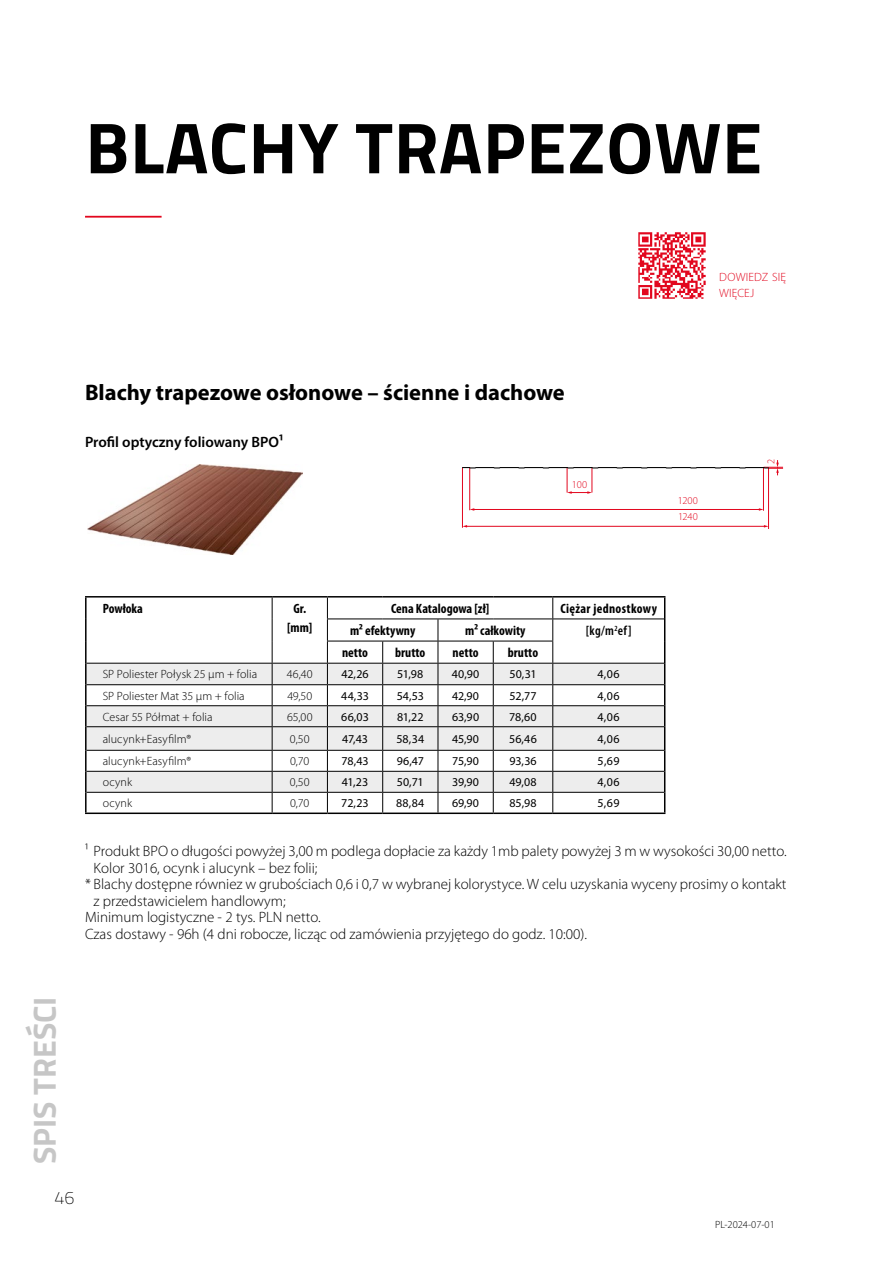
<style>
.page{position:relative;width:893px;height:1263px;background:#fff}
.page>*{position:absolute;margin:0;border:0;box-sizing:border-box;transform-origin:0 0}
.t1{font:700 72.3px "Titillium";letter-spacing:.01em;color:#000}
.t2{font:700 31.95px "Titillium";color:#c6c6c6}
.t3{font:700 22.5px "Myriad Pro";color:#000}
.t4{font:100 18px "Titillium";color:#000}
.t5{font:300 15px "Myriad Pro";color:#000}
.t6{font:600 15px "Myriad Pro";color:#000}
.t7{font:700 condensed 13.5px/18.9px "Myriad Pro";color:#000;text-align:center}
.t8{font:700 condensed 13.5px "Myriad Pro";letter-spacing:.025em;color:#000}
.t9{font:600 condensed 13.5px "Myriad Pro";color:#000}
.t10{font:12px "Myriad Pro";color:#000}
.t11{font:300 12px "Myriad Pro";letter-spacing:.005em;color:#000}
.t12{font:300 12px/16.8px "Myriad Pro";letter-spacing:.01em;color:#e2071e}
.t13{font:300 10.5px "Myriad Pro";color:#000}
.t14{font:300 10.5px/16.2px "Myriad Pro";color:#e2071e}
</style>
<div class="page">
<hr style="left:85px;top:216px;width:77px;height:2px;background:#e2071e">
<img style="left:87px;top:465px;width:215px;height:89px">
<hr style="left:553px;top:596px;width:112px;height:1px;background:#000">
<hr style="left:85px;top:596px;width:187px;height:1px;background:#000">
<hr style="left:272px;top:596px;width:55px;height:1px;background:#000">
<hr style="left:327px;top:596px;width:56px;height:1px;background:#000">
<hr style="left:383px;top:596px;width:55px;height:1px;background:#000">
<hr style="left:438px;top:596px;width:55px;height:1px;background:#000">
<hr style="left:493px;top:596px;width:60px;height:1px;background:#000">
<hr style="left:85px;top:812px;width:187px;height:2px;background:#000">
<hr style="left:272px;top:812px;width:55px;height:2px;background:#000">
<hr style="left:327px;top:812px;width:56px;height:2px;background:#000">
<hr style="left:383px;top:812px;width:55px;height:2px;background:#000">
<hr style="left:438px;top:812px;width:55px;height:2px;background:#000">
<hr style="left:493px;top:812px;width:60px;height:2px;background:#000">
<hr style="left:553px;top:812px;width:112px;height:2px;background:#000">
<svg style="left:86px;top:597px;width:579px;height:216px"></svg>
<hr style="left:85px;top:597px;width:2px;height:22px;background:#000">
<hr style="left:85px;top:619px;width:2px;height:22px;background:#000">
<hr style="left:85px;top:641px;width:2px;height:22px;background:#000">
<hr style="left:85px;top:663px;width:2px;height:22px;background:#000">
<hr style="left:85px;top:685px;width:2px;height:21px;background:#000">
<hr style="left:85px;top:706px;width:2px;height:21px;background:#000">
<hr style="left:85px;top:727px;width:2px;height:23px;background:#000">
<hr style="left:85px;top:750px;width:2px;height:21px;background:#000">
<hr style="left:85px;top:771px;width:2px;height:21px;background:#000">
<hr style="left:85px;top:792px;width:2px;height:20px;background:#000">
<hr style="left:768px;top:468px;width:1px;height:61px;background:#e2071e">
<hr style="left:469px;top:468px;width:1px;height:42px;background:#e2071e">
<hr style="left:462px;top:468px;width:1px;height:60px;background:#e2071e">
<hr style="left:473px;top:509px;width:287px;height:1px;background:#e2071e">
<hr style="left:466px;top:526px;width:299px;height:1px;background:#e2071e">
<hr style="left:763px;top:468px;width:1px;height:43px;background:#e2071e">
<svg style="left:462px;top:460px;width:321px;height:34px"></svg>
<img style="left:638px;top:232px;width:68px;height:67px">
<h1 class="t1" style="left:85px;top:93px;width:678px">BLACHY TRAPEZOWE</h1>
<p class="t12" style="left:719px;top:268px;width:68px">DOWIEDZ SIĘ<br>WIĘCEJ</p>
<h3 class="t3" style="left:85px;top:377px;width:481px">Blachy trapezowe osłonowe – ścienne i dachowe</h3>
<p class="t6" style="left:85px;top:432px;width:200px">Profil optyczny foliowany BPO¹</p>
<p class="t14" style="left:572px;top:477px;width:17px">100</p>
<p class="t14" style="left:678px;top:492px;width:22px">1200<br>1240</p>
<p class="t14" style="left:763px;top:464px;width:7px;rotate:-90deg">2</p>
<p class="t7" style="left:103px;top:599px;width:42px">Powłoka</p>
<p class="t7" style="left:287px;top:599px;width:27px">Gr. [mm]</p>
<p class="t7" style="left:391px;top:599px;width:100px">Cena Katalogowa [zł]</p>
<p class="t8" style="left:560px;top:600px;width:98px">Ciężar jednostkowy</p>
<p class="t7" style="left:350px;top:621px;width:67px">m2 efektywny</p>
<p class="t7" style="left:465px;top:621px;width:62px">m2 całkowity</p>
<p class="t9" style="left:586px;top:622px;width:47px">[kg/m<sup>2</sup>ef]</p>
<p class="t7" style="left:342px;top:643px;width:27px">netto</p>
<p class="t7" style="left:395px;top:643px;width:32px">brutto</p>
<p class="t7" style="left:453px;top:643px;width:27px">netto</p>
<p class="t7" style="left:508px;top:643px;width:32px">brutto</p>
<p class="t11" style="left:103px;top:668px;width:156px">SP Poliester Połysk 25 μm + folia</p>
<p class="t11" style="left:287px;top:668px;width:28px">46,40</p>
<p class="t10" style="left:342px;top:667px;width:29px">42,26</p>
<p class="t10" style="left:397px;top:667px;width:28px">51,98</p>
<p class="t10" style="left:452px;top:667px;width:29px">40,90</p>
<p class="t10" style="left:510px;top:667px;width:28px">50,31</p>
<p class="t10" style="left:597px;top:667px;width:24px">4,06</p>
<p class="t11" style="left:103px;top:689px;width:143px">SP Poliester Mat 35 μm + folia</p>
<p class="t11" style="left:287px;top:689px;width:26px">49,50</p>
<p class="t10" style="left:341px;top:688px;width:29px">44,33</p>
<p class="t10" style="left:397px;top:688px;width:29px">54,53</p>
<p class="t10" style="left:452px;top:688px;width:28px">42,90</p>
<p class="t10" style="left:510px;top:688px;width:28px">52,77</p>
<p class="t10" style="left:597px;top:688px;width:24px">4,06</p>
<p class="t11" style="left:103px;top:710px;width:111px">Cesar 55 Półmat + folia</p>
<p class="t11" style="left:287px;top:710px;width:27px">65,00</p>
<p class="t10" style="left:341px;top:709px;width:29px">66,03</p>
<p class="t10" style="left:397px;top:709px;width:28px">81,22</p>
<p class="t10" style="left:452px;top:709px;width:29px">63,90</p>
<p class="t10" style="left:509px;top:709px;width:29px">78,60</p>
<p class="t10" style="left:597px;top:709px;width:24px">4,06</p>
<p class="t11" style="left:103px;top:732px;width:90px">alucynk+Easyfilm®</p>
<p class="t11" style="left:290px;top:732px;width:21px">0,50</p>
<p class="t10" style="left:342px;top:732px;width:27px">47,43</p>
<p class="t10" style="left:396px;top:732px;width:29px">58,34</p>
<p class="t10" style="left:452px;top:732px;width:29px">45,90</p>
<p class="t10" style="left:509px;top:732px;width:29px">56,46</p>
<p class="t10" style="left:597px;top:732px;width:24px">4,06</p>
<p class="t11" style="left:103px;top:755px;width:90px">alucynk+Easyfilm®</p>
<p class="t11" style="left:290px;top:755px;width:21px">0,70</p>
<p class="t10" style="left:341px;top:754px;width:29px">78,43</p>
<p class="t10" style="left:397px;top:754px;width:29px">96,47</p>
<p class="t10" style="left:452px;top:754px;width:28px">75,90</p>
<p class="t10" style="left:509px;top:754px;width:29px">93,36</p>
<p class="t10" style="left:598px;top:754px;width:23px">5,69</p>
<p class="t11" style="left:103px;top:776px;width:31px">ocynk</p>
<p class="t11" style="left:290px;top:776px;width:21px">0,50</p>
<p class="t10" style="left:342px;top:775px;width:28px">41,23</p>
<p class="t10" style="left:397px;top:775px;width:28px">50,71</p>
<p class="t10" style="left:452px;top:775px;width:28px">39,90</p>
<p class="t10" style="left:509px;top:775px;width:29px">49,08</p>
<p class="t10" style="left:597px;top:775px;width:24px">4,06</p>
<p class="t11" style="left:103px;top:797px;width:31px">ocynk</p>
<p class="t11" style="left:290px;top:797px;width:21px">0,70</p>
<p class="t10" style="left:341px;top:796px;width:29px">72,23</p>
<p class="t10" style="left:396px;top:796px;width:30px">88,84</p>
<p class="t10" style="left:452px;top:796px;width:28px">69,90</p>
<p class="t10" style="left:509px;top:796px;width:28px">85,98</p>
<p class="t10" style="left:598px;top:796px;width:23px">5,69</p>
<p class="t5" style="left:85px;top:843px;width:703px">¹ Produkt BPO o długości powyżej 3,00 m podlega dopłacie za każdy 1mb palety powyżej 3 m w wysokości 30,00 netto.</p>
<p class="t5" style="left:94px;top:859px;width:225px">Kolor 3016, ocynk i alucynk – bez folii;</p>
<p class="t5" style="left:85px;top:876px;width:703px">* Blachy dostępne równiez w grubościach 0,6 i 0,7 w wybranej kolorystyce. W celu uzyskania wyceny prosimy o kontakt</p>
<p class="t5" style="left:94px;top:892px;width:194px">z przedstawicielem handlowym;</p>
<p class="t5" style="left:85px;top:909px;width:237px">Minimum logistyczne - 2 tys. PLN netto.</p>
<p class="t5" style="left:85px;top:925px;width:503px">Czas dostawy - 96h (4 dni robocze, licząc od zamówienia przyjętego do godz. 10:00).</p>
<h2 class="t2" style="left:20px;top:1164px;width:169px;rotate:-90deg">SPIS TREŚCI</h2>
<p class="t4" style="left:54px;top:1185px;width:22px">46</p>
<p class="t13" style="left:715px;top:1219px;width:61px">PL-2024-07-01</p>
</div>
